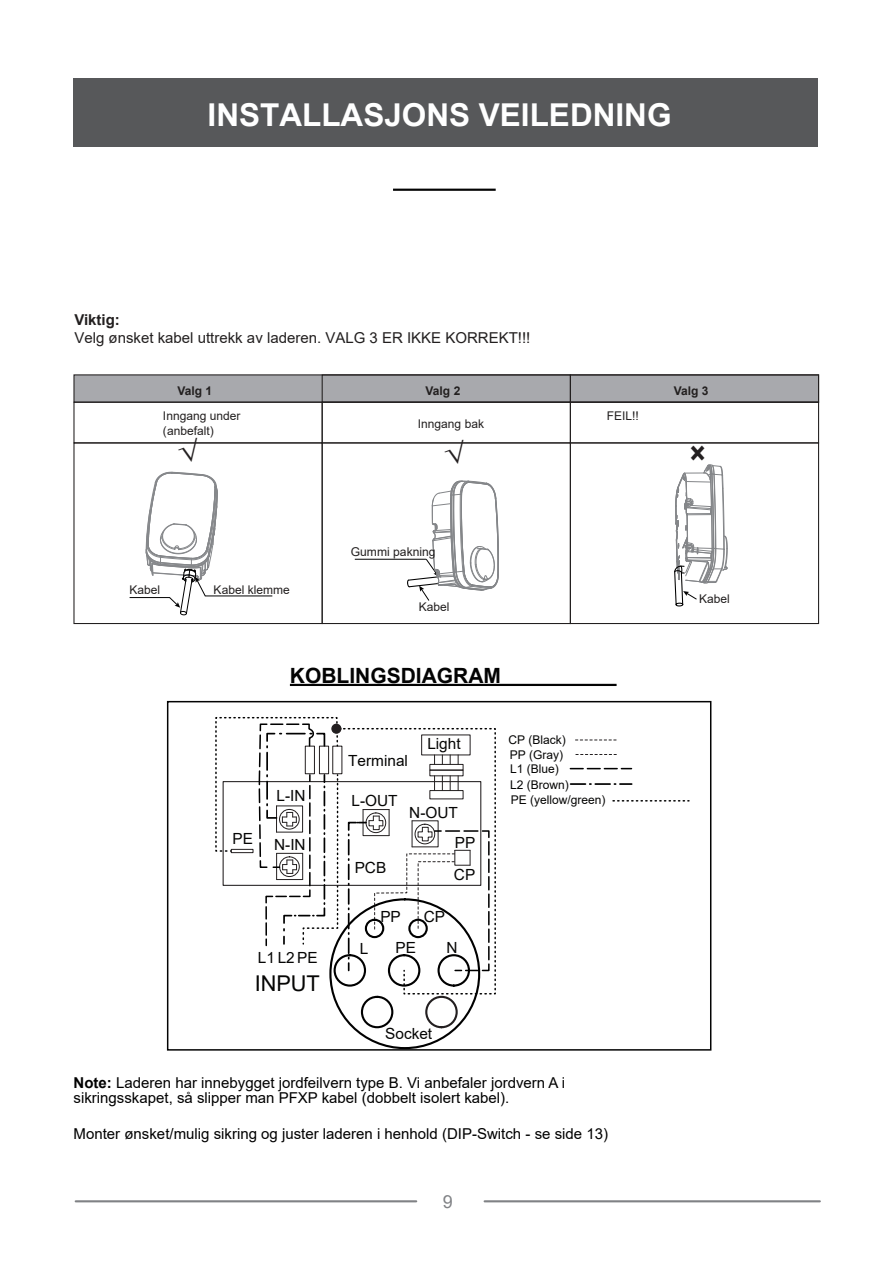
<style>
.page{position:relative;width:893px;height:1263px;background:#fff}
.page>*{position:absolute;margin:0;border:0;box-sizing:border-box;transform-origin:0 0}
.t1{font:700 31.95px "Arial";color:#231f20;scale:.89 1}
.t2{font:700 31.5px "Arial";color:#fff}
.t3{font:700 25.05px "Arial";color:#231f20;scale:1.48 1}
.t4{font:21.75px "Arial";color:#050504}
.t5{font:700 21px "Arial";color:#030303}
.t6{font:18px "Arial";color:#808285}
.t7{font:15.3px/31.5px "Arial";color:#050504}
.t8{font:15px/15px "Arial";color:#000}
.t9{font:15px "Arial";color:#221f1f}
.t10{font:700 15px "Arial";color:#221f1f}
.t11{font:12.15px "Arial";color:#221f1f}
.t12{font:12px/14.4px "Arial";color:#221f1f}
.t13{font:12px/14.5px "Arial";color:#050504}
.t14{font:700 12px "Arial";color:#221f1f}
.s1{font-weight:700}
</style>
<div class="page">
<hr style="left:76px;top:1200px;width:340px;height:2px;background:#808285">
<hr style="left:485px;top:1200px;width:335px;height:2px;background:#808285">
<div style="left:73px;top:374px;width:746px;height:29px;background:#a8a9ad"></div>
<hr style="left:290px;top:684px;width:327px;height:2px;background:#030303">
<hr style="left:393px;top:189px;width:103px;height:2px;background:#030303">
<div style="left:74px;top:79px;width:744px;height:68px;background:#57585a"></div>
<svg style="left:674px;top:464px;width:54px;height:143px"></svg>
<hr style="left:355px;top:559px;width:71px;height:1px;background:#030303">
<svg style="left:406px;top:480px;width:93px;height:121px"></svg>
<svg style="left:129px;top:472px;width:144px;height:144px"></svg>
<div style="left:73px;top:402px;width:250px;height:41px;border:1px solid #221f1f"></div>
<div style="left:322px;top:374px;width:249px;height:29px;border:1px solid #221f1f"></div>
<div style="left:322px;top:402px;width:249px;height:41px;border:1px solid #221f1f"></div>
<div style="left:570px;top:374px;width:249px;height:29px;border:1px solid #221f1f"></div>
<div style="left:570px;top:402px;width:249px;height:41px;border:1px solid #221f1f"></div>
<div style="left:73px;top:442px;width:250px;height:182px;border:1px solid #221f1f"></div>
<div style="left:322px;top:442px;width:249px;height:182px;border:1px solid #221f1f"></div>
<div style="left:570px;top:442px;width:249px;height:182px;border:1px solid #221f1f"></div>
<div style="left:361px;top:996px;width:32px;height:32px;border:2px solid #000;border-radius:50%"></div>
<div style="left:425px;top:996px;width:33px;height:32px;border:2px solid #231f20;border-radius:50%"></div>
<svg style="left:215px;top:717px;width:281px;height:278px"></svg>
<svg style="left:571px;top:783px;width:61px;height:2px"></svg>
<svg style="left:570px;top:768px;width:61px;height:1px"></svg>
<svg style="left:613px;top:800px;width:76px;height:1px"></svg>
<svg style="left:575px;top:740px;width:41px;height:1px"></svg>
<svg style="left:576px;top:754px;width:41px;height:1px"></svg>
<div style="left:167px;top:701px;width:544px;height:349px;border:2px solid #030303"></div>
<h2 class="t2" style="left:208px;top:103px;width:465px">INSTALLASJONS VEILEDNING</h2>
<p class="t10" style="left:74px;top:314px;width:47px">Viktig:</p>
<p class="t9" style="left:74px;top:332px;width:457px">Velg ønsket kabel uttrekk av laderen. VALG 3 ER IKKE KORREKT!!!</p>
<p class="t14" style="left:177px;top:386px;width:36px">Valg 1</p>
<p class="t14" style="left:426px;top:386px;width:36px">Valg 2</p>
<p class="t14" style="left:674px;top:386px;width:36px">Valg 3</p>
<p class="t12" style="left:163px;top:410px;width:79px">Inngang under (anbefalt)</p>
<p class="t12" style="left:418px;top:417px;width:68px">Inngang bak</p>
<p class="t12" style="left:607px;top:410px;width:34px">FEIL!!</p>
<h3 class="t3" style="left:177px;top:443px;width:15px">√</h3>
<h3 class="t3" style="left:443px;top:445px;width:15px">√</h3>
<h1 class="t1" style="left:689px;top:441px;width:20px">×</h1>
<p class="t12" style="left:130px;top:584px;width:32px">Kabel</p>
<p class="t12" style="left:214px;top:584px;width:78px">Kabel klemme</p>
<p class="t11" style="left:351px;top:547px;width:86px">Gummi pakning</p>
<p class="t12" style="left:419px;top:601px;width:32px">Kabel</p>
<h3 class="t5" style="left:290px;top:667px;width:213px">KOBLINGSDIAGRAM</h3>
<p class="t7" style="left:348px;top:747px;width:61px">Terminal</p>
<p class="t7" style="left:427px;top:730px;width:35px">Light</p>
<p class="t7" style="left:277px;top:781px;width:31px">L-IN</p>
<p class="t7" style="left:274px;top:830px;width:33px">N-IN</p>
<p class="t7" style="left:352px;top:786px;width:48px">L-OUT</p>
<p class="t7" style="left:409px;top:798px;width:50px">N-OUT</p>
<p class="t7" style="left:232px;top:824px;width:22px">PE</p>
<p class="t7" style="left:454px;top:829px;width:23px">PP<br>CP</p>
<p class="t7" style="left:380px;top:903px;width:22px">PP</p>
<p class="t7" style="left:424px;top:903px;width:23px">CP</p>
<p class="t7" style="left:360px;top:934px;width:10px">L</p>
<p class="t7" style="left:396px;top:933px;width:22px">PE</p>
<p class="t7" style="left:446px;top:933px;width:13px">N</p>
<p class="t7" style="left:355px;top:854px;width:33px">PCB</p>
<p class="t7" style="left:258px;top:943px;width:61px">L1 L2 PE</p>
<h3 class="t4" style="left:255px;top:975px;width:67px">INPUT</h3>
<p class="t7" style="left:385px;top:1020px;width:48px">Socket</p>
<p class="t13" style="left:509px;top:734px;width:59px">CP (Black)<br>PP (Gray)</p>
<p class="t13" style="left:510px;top:763px;width:50px">L1 (Blue)</p>
<p class="t13" style="left:511px;top:794px;width:96px">PE (yellow/green)</p>
<p class="t13" style="left:510px;top:778px;width:60px">L2 (Brown)</p>
<p class="t8" style="left:74px;top:1077px;width:493px"><span class="s1">Note:</span> Laderen har innebygget jordfeilvern type B. Vi anbefaler jordvern A i sikringsskapet, så slipper man PFXP kabel (dobbelt isolert kabel).</p>
<p class="t8" style="left:74px;top:1128px;width:536px">Monter ønsket/mulig sikring og juster laderen i henhold (DIP-Switch - se side 13)</p>
<p class="t6" style="left:443px;top:1194px;width:12px">9</p>
<p class="t12" style="left:699px;top:593px;width:32px">Kabel</p>
</div>
